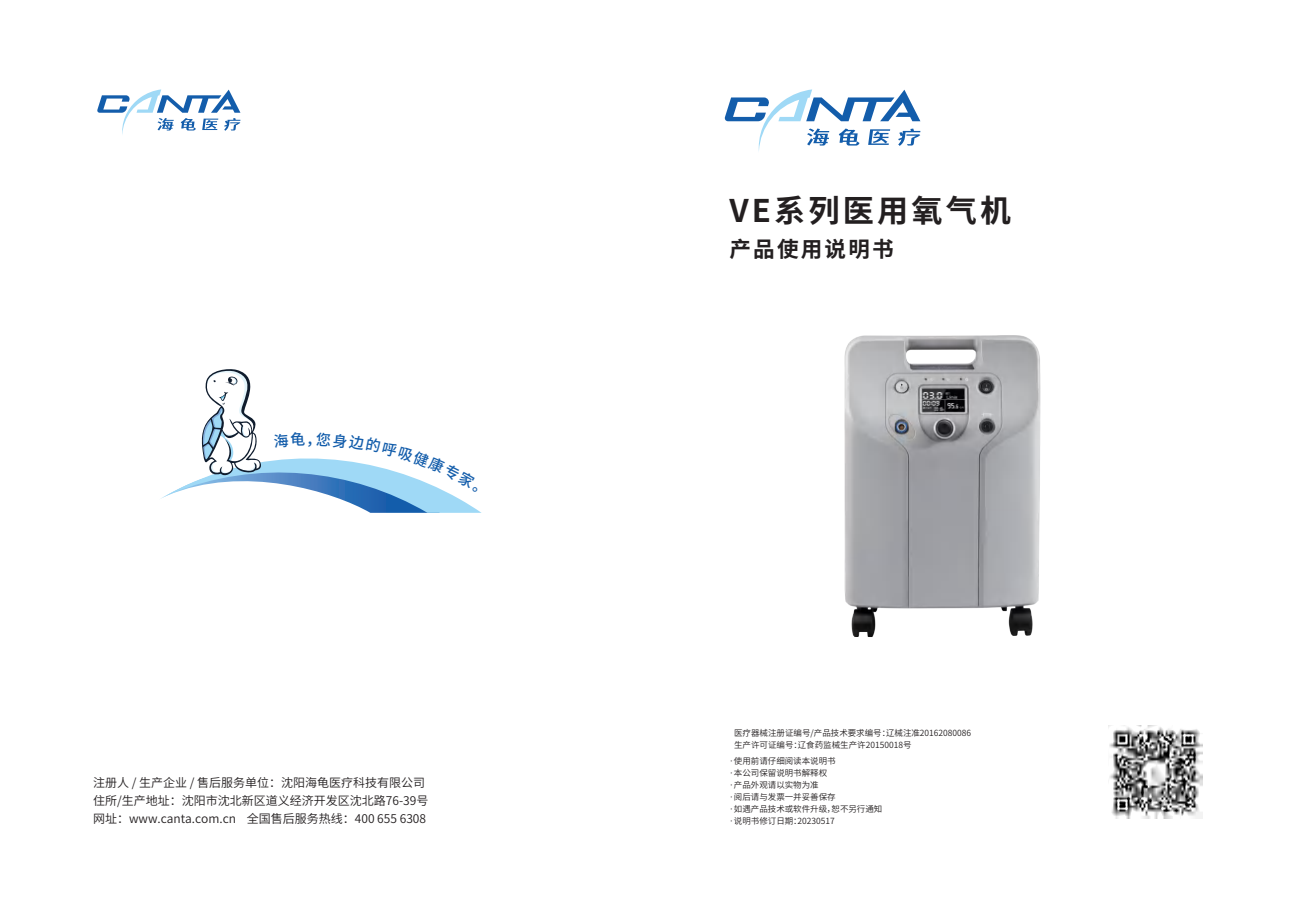
<style>
.page{position:relative;width:1289px;height:919px;background:#fff}
.page>*{position:absolute;margin:0;border:0;box-sizing:border-box;transform-origin:0 0}
.t1{font:700 31.2px "Source Han Sans CN";letter-spacing:.1em;color:#231f20}
.t2{font:700 21.6px "Source Han Sans CN";letter-spacing:.1em;color:#231f20}
.t3{font:12px/18px "Source Han Sans SC";color:#231f20}
.t4{font:8.55px/12px "Source Han Sans SC";color:#231f20}
</style>
<div class="page">
<img style="left:1108px;top:725px;width:94px;height:93px">
<img style="left:844px;top:335px;width:197px;height:302px">
<svg style="left:724px;top:89px;width:196px;height:62px"></svg>
<svg style="left:97px;top:89px;width:143px;height:45px"></svg>
<svg style="left:161px;top:369px;width:320px;height:144px"></svg>
<h3 class="t3" style="left:93px;top:773px;width:337px">注册人 / 生产企业 / 售后服务单位：沈阳海龟医疗科技有限公司住所/生产地址：沈阳市沈北新区道义经济开发区沈北路76-39号网址：www.canta.com.cn 全国售后服务热线：400 655 6308</h3>
<h1 class="t1" style="left:729px;top:193px;width:283px">VE系列医用氧气机</h1>
<h2 class="t2" style="left:729px;top:237px;width:166px">产品使用说明书</h2>
<p class="t4" style="left:734px;top:726px;width:238px">医疗器械注册证编号/产品技术要求编号：辽械注准20162080086生产许可证编号：辽食药监械生产许20150018号</p>
<p class="t4" style="left:729px;top:755px;width:155px">·使用前请仔细阅读本说明书<br>·本公司保留说明书解释权<br>·产品外观请以实物为准<br>·阅后请与发票一并妥善保存<br>·如遇产品技术或软件升级，恕不另行通知·说明书修订日期：20230517</p>
</div>
